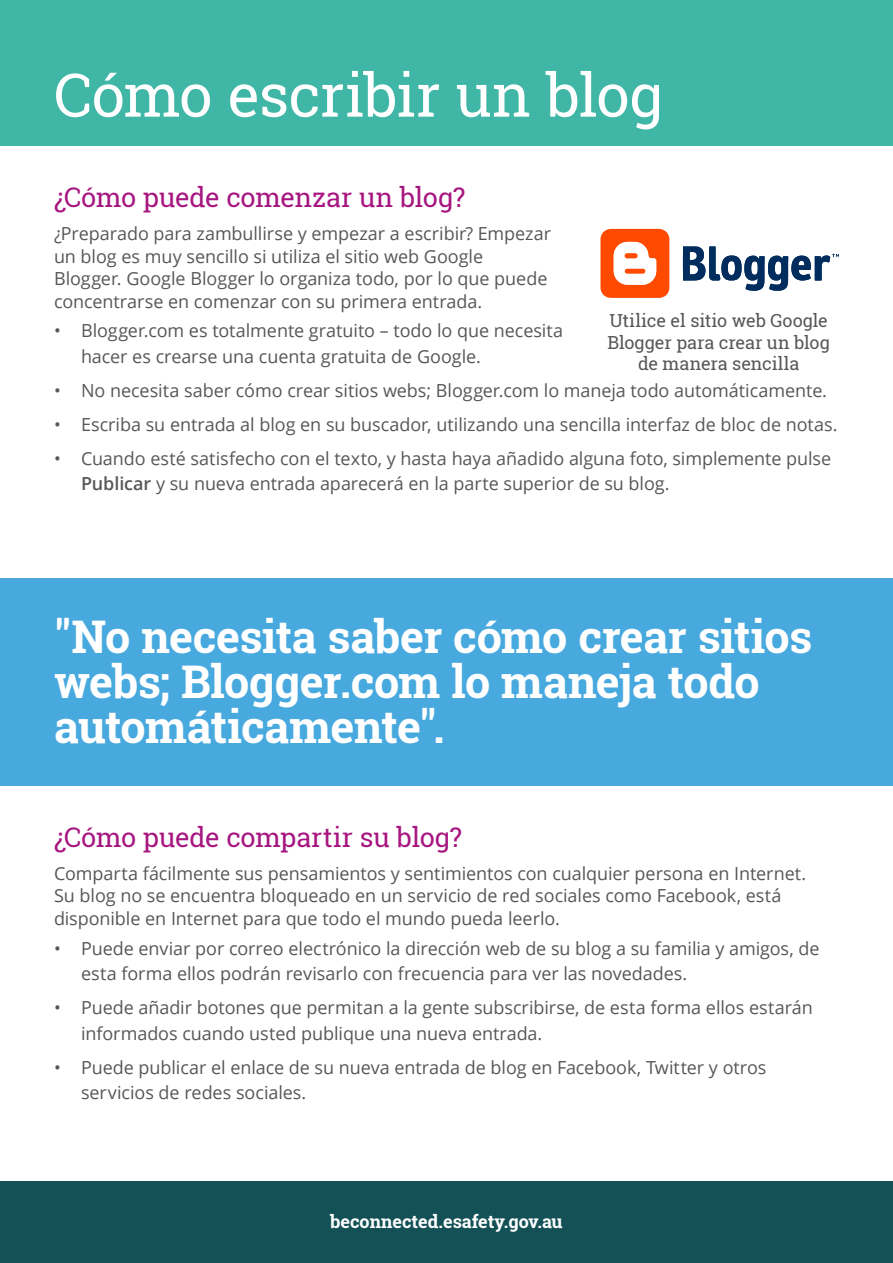
<style>
.page{position:relative;width:893px;height:1263px;background:#fff}
.page>*{position:absolute;margin:0;border:0;box-sizing:border-box;transform-origin:0 0}
.t1{font:60px "Roboto Slab";letter-spacing:-.02em;color:#fff}
.t2{font:700 45px/45px "Roboto Slab";letter-spacing:-.015em;color:#fff}
.t3{font:27px "Roboto Slab";letter-spacing:-.01em;color:#a71680}
.t4{font:18px/22.5px "Open Sans";letter-spacing:-.005em;color:#575756}
.t5{font:18px/21.6px "Roboto Slab";letter-spacing:-.01em;color:#575756;text-align:center}
.t6{font:700 18px "Roboto Slab";color:#fff}
.s1{font-weight:600}
</style>
<div class="page">
<div style="left:0;top:1181px;width:893px;height:82px;background:#135157"></div>
<div style="left:0;top:0;width:893px;height:145px;background:#40b6a6"></div>
<div style="left:0;top:578px;width:893px;height:207px;background:#48a9df"></div>
<svg style="left:683px;top:246px;width:156px;height:45px"></svg>
<svg style="left:600px;top:229px;width:69px;height:69px"></svg>
<h1 class="t1" style="left:54px;top:54px;width:611px">Cómo escribir un blog</h1>
<h3 class="t3" style="left:54px;top:179px;width:413px">¿Cómo puede comenzar un blog?</h3>
<p class="t4" style="left:54px;top:222px;width:499px">¿Preparado para zambullirse y empezar a escribir? Empezar un blog es muy sencillo si utiliza el sitio web Google Blogger. Google Blogger lo organiza todo, por lo que puede concentrarse en comenzar con su primera entrada.</p>
<p class="t4" style="left:81px;top:318px;width:484px;line-height:25.5px;text-indent:-27px">• Blogger.com es totalmente gratuito – todo lo que necesita hacer es crearse una cuenta gratuita de Google.</p>
<p class="t4" style="left:54px;top:379px;width:775px">• No necesita saber cómo crear sitios webs; Blogger.com lo maneja todo automáticamente.</p>
<p class="t4" style="left:54px;top:413px;width:785px">• Escriba su entrada al blog en su buscador, utilizando una sencilla interfaz de bloc de notas.</p>
<p class="t4" style="left:81px;top:445px;width:752px;line-height:25.5px;text-indent:-27px">• Cuando esté satisfecho con el texto, y hasta haya añadido alguna foto, simplemente pulse<br><span class="s1">Publicar</span> y su nueva entrada aparecerá en la parte superior de su blog.</p>
<p class="t5" style="left:607px;top:309px;width:224px">Utilice el sitio web Google<br>Blogger para crear un blog de manera sencilla</p>
<h2 class="t2" style="left:54px;top:613px;width:760px">"No necesita saber cómo crear sitios webs; Blogger.com lo maneja todo automáticamente".</h2>
<h3 class="t3" style="left:54px;top:818px;width:410px">¿Cómo puede compartir su blog?</h3>
<p class="t4" style="left:54px;top:862px;width:754px">Comparta fácilmente sus pensamientos y sentimientos con cualquier persona en Internet.<br>Su blog no se encuentra bloqueado en un servicio de red sociales como Facebook, está disponible en Internet para que todo el mundo pueda leerlo.</p>
<p class="t4" style="left:81px;top:935px;width:740px;line-height:25.5px;text-indent:-27px">• Puede enviar por correo electrónico la dirección web de su blog a su familia y amigos, de esta forma ellos podrán revisarlo con frecuencia para ver las novedades.</p>
<p class="t4" style="left:81px;top:994px;width:733px;line-height:25.5px;text-indent:-27px">• Puede añadir botones que permitan a la gente subscribirse, de esta forma ellos estarán informados cuando usted publique una nueva entrada.</p>
<p class="t4" style="left:81px;top:1054px;width:687px;line-height:25.5px;text-indent:-27px">• Puede publicar el enlace de su nueva entrada de blog en Facebook, Twitter y otros servicios de redes sociales.</p>
<p class="t6" style="left:330px;top:1209px;width:234px">beconnected.esafety.gov.au</p>
</div>
